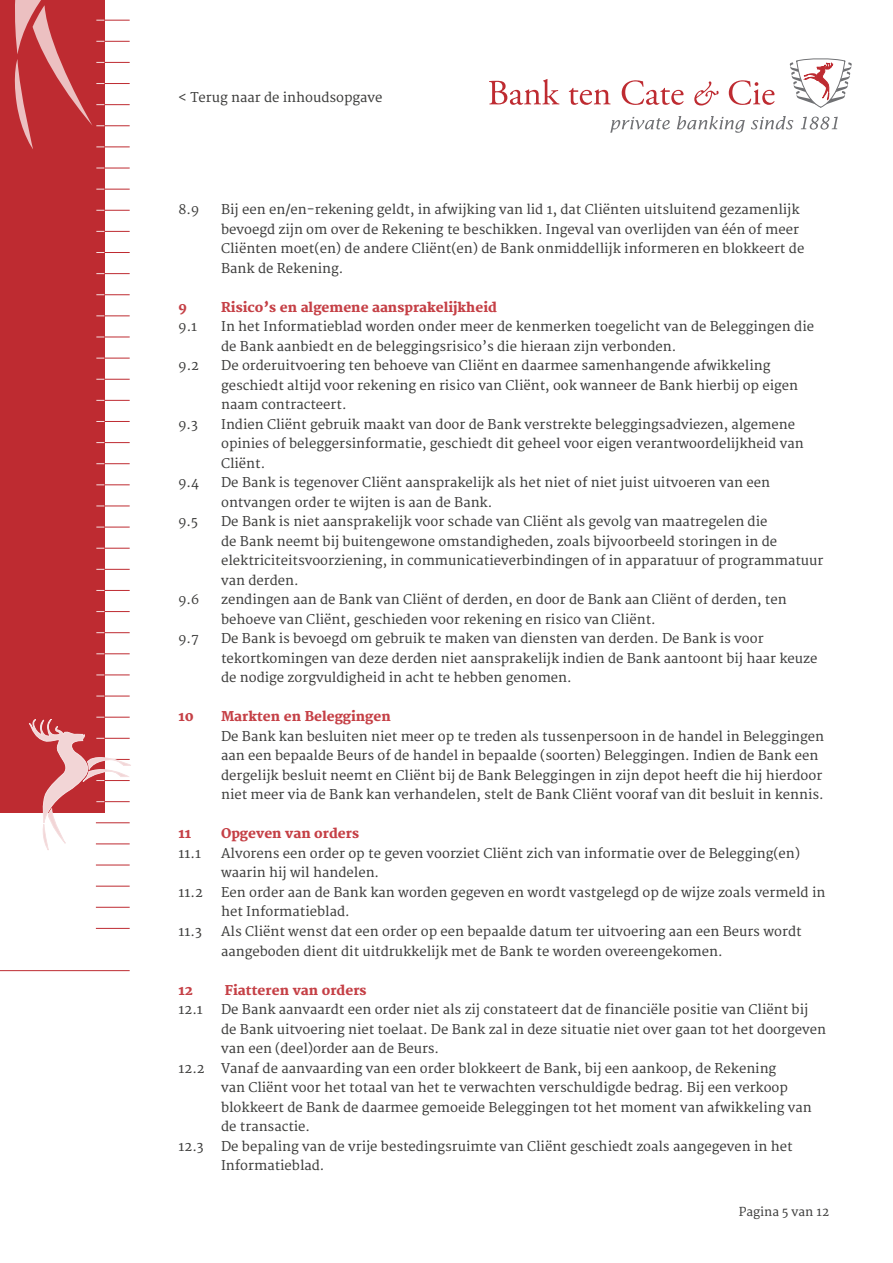
<style>
.page{position:relative;width:893px;height:1263px;background:#fff}
.page>*{position:absolute;margin:0;border:0;box-sizing:border-box;transform-origin:0 0}
.t1{font:13.2px/19.5px "Merriweather";color:#3c3c3b}
.t2{font:800 13.2px "Merriweather";color:#c54046}
.t3{font:12px "Merriweather";color:#3c3c3b}
</style>
<div class="page">
<svg style="left:610px;top:117px;width:60px;height:16px"></svg>
<svg style="left:677px;top:116px;width:68px;height:17px"></svg>
<svg style="left:751px;top:116px;width:42px;height:13px"></svg>
<svg style="left:801px;top:117px;width:37px;height:13px"></svg>
<svg style="left:489px;top:79px;width:70px;height:26px"></svg>
<svg style="left:569px;top:88px;width:42px;height:17px"></svg>
<svg style="left:622px;top:80px;width:61px;height:25px"></svg>
<svg style="left:694px;top:81px;width:25px;height:24px"></svg>
<svg style="left:729px;top:80px;width:45px;height:25px"></svg>
<svg style="left:790px;top:58px;width:62px;height:50px"></svg>
<div style="left:0;top:0;width:104px;height:812px;background:#be2b31"></div>
<hr style="left:96px;top:865px;width:34px;height:1px;background:#be2b31">
<hr style="left:96px;top:886px;width:34px;height:1px;background:#be2b31">
<hr style="left:96px;top:907px;width:34px;height:1px;background:#be2b31">
<hr style="left:96px;top:928px;width:34px;height:1px;background:#be2b31">
<hr style="left:0;top:970px;width:130px;height:1px;background:#be2b31">
<svg style="left:96px;top:168px;width:34px;height:1px"></svg>
<svg style="left:96px;top:189px;width:34px;height:1px"></svg>
<svg style="left:96px;top:210px;width:34px;height:1px"></svg>
<svg style="left:96px;top:231px;width:34px;height:1px"></svg>
<svg style="left:96px;top:252px;width:34px;height:1px"></svg>
<svg style="left:96px;top:273px;width:34px;height:1px"></svg>
<svg style="left:96px;top:294px;width:34px;height:1px"></svg>
<svg style="left:96px;top:316px;width:34px;height:1px"></svg>
<svg style="left:96px;top:337px;width:34px;height:1px"></svg>
<svg style="left:96px;top:358px;width:34px;height:1px"></svg>
<svg style="left:96px;top:379px;width:34px;height:1px"></svg>
<svg style="left:96px;top:400px;width:34px;height:1px"></svg>
<svg style="left:96px;top:421px;width:34px;height:1px"></svg>
<svg style="left:96px;top:442px;width:34px;height:1px"></svg>
<svg style="left:96px;top:463px;width:34px;height:1px"></svg>
<svg style="left:96px;top:485px;width:34px;height:1px"></svg>
<svg style="left:96px;top:506px;width:34px;height:1px"></svg>
<svg style="left:96px;top:527px;width:34px;height:1px"></svg>
<svg style="left:96px;top:548px;width:34px;height:1px"></svg>
<svg style="left:96px;top:569px;width:34px;height:1px"></svg>
<svg style="left:96px;top:590px;width:34px;height:1px"></svg>
<svg style="left:96px;top:611px;width:34px;height:1px"></svg>
<svg style="left:96px;top:632px;width:34px;height:1px"></svg>
<svg style="left:96px;top:653px;width:34px;height:1px"></svg>
<svg style="left:96px;top:675px;width:34px;height:1px"></svg>
<svg style="left:96px;top:696px;width:34px;height:1px"></svg>
<svg style="left:29px;top:717px;width:102px;height:133px"></svg>
<svg style="left:14px;top:0;width:116px;height:150px"></svg>
<p class="t1" style="left:179px;top:88px;width:205px">&lt; Terug naar de inhoudsopgave</p>
<p class="t1" style="left:179px;top:200px;width:22px">8.9</p>
<p class="t1" style="left:221px;top:200px;width:585px">Bij een en/en-rekening geldt, in afwijking van lid 1, dat Cliënten uitsluitend gezamenlijk bevoegd zijn om over de Rekening te beschikken. Ingeval van overlijden van één of meer Cliënten moet(en) de andere Cliënt(en) de Bank onmiddellijk informeren en blokkeert de Bank de Rekening.</p>
<p class="t2" style="left:179px;top:299px;width:10px">9</p>
<p class="t2" style="left:221px;top:299px;width:277px">Risico’s en algemene aansprakelijkheid</p>
<p class="t1" style="left:179px;top:317px;width:20px">9.1</p>
<p class="t1" style="left:221px;top:317px;width:594px">In het Informatieblad worden onder meer de kenmerken toegelicht van de Beleggingen die de Bank aanbiedt en de beleggingsrisico’s die hieraan zijn verbonden.</p>
<p class="t1" style="left:179px;top:356px;width:22px">9.2</p>
<p class="t1" style="left:221px;top:356px;width:578px">De orderuitvoering ten behoeve van Cliënt en daarmee samenhangende afwikkeling geschiedt altijd voor rekening en risico van Cliënt, ook wanneer de Bank hierbij op eigen naam contracteert.</p>
<p class="t1" style="left:179px;top:415px;width:21px">9.3</p>
<p class="t1" style="left:221px;top:415px;width:584px">Indien Cliënt gebruik maakt van door de Bank verstrekte beleggingsadviezen, algemene opinies of beleggersinformatie, geschiedt dit geheel voor eigen verantwoordelijkheid van<br>Cliënt.</p>
<p class="t1" style="left:179px;top:473px;width:22px">9.4</p>
<p class="t1" style="left:221px;top:473px;width:550px">De Bank is tegenover Cliënt aansprakelijk als het niet of niet juist uitvoeren van een ontvangen order te wijten is aan de Bank.</p>
<p class="t1" style="left:179px;top:512px;width:21px">9.5</p>
<p class="t1" style="left:221px;top:512px;width:604px">De Bank is niet aansprakelijk voor schade van Cliënt als gevolg van maatregelen die<br>de Bank neemt bij buitengewone omstandigheden, zoals bijvoorbeeld storingen in de elektriciteitsvoorziening, in communicatieverbindingen of in apparatuur of programmatuur van derden.</p>
<p class="t1" style="left:179px;top:590px;width:22px">9.6</p>
<p class="t1" style="left:221px;top:590px;width:567px">zendingen aan de Bank van Cliënt of derden, en door de Bank aan Cliënt of derden, ten behoeve van Cliënt, geschieden voor rekening en risico van Cliënt.</p>
<p class="t1" style="left:179px;top:629px;width:22px">9.7</p>
<p class="t1" style="left:221px;top:629px;width:598px">De Bank is bevoegd om gebruik te maken van diensten van derden. De Bank is voor tekortkomingen van deze derden niet aansprakelijk indien de Bank aantoont bij haar keuze de nodige zorgvuldigheid in acht te hebben genomen.</p>
<p class="t2" style="left:179px;top:709px;width:17px">10</p>
<p class="t2" style="left:221px;top:709px;width:171px">Markten en Beleggingen</p>
<p class="t1" style="left:221px;top:727px;width:604px">De Bank kan besluiten niet meer op te treden als tussenpersoon in de handel in Beleggingen aan een bepaalde Beurs of de handel in bepaalde (soorten) Beleggingen. Indien de Bank een dergelijk besluit neemt en Cliënt bij de Bank Beleggingen in zijn depot heeft die hij hierdoor niet meer via de Bank kan verhandelen, stelt de Bank Cliënt vooraf van dit besluit in kennis.</p>
<p class="t2" style="left:179px;top:826px;width:14px">11</p>
<p class="t2" style="left:221px;top:826px;width:140px">Opgeven van orders</p>
<p class="t1" style="left:179px;top:844px;width:24px">11.1</p>
<p class="t1" style="left:221px;top:844px;width:580px">Alvorens een order op te geven voorziet Cliënt zich van informatie over de Belegging(en) waarin hij wil handelen.</p>
<p class="t1" style="left:179px;top:883px;width:26px">11.2</p>
<p class="t1" style="left:221px;top:883px;width:606px">Een order aan de Bank kan worden gegeven en wordt vastgelegd op de wijze zoals vermeld in het Informatieblad.</p>
<p class="t1" style="left:179px;top:922px;width:25px">11.3</p>
<p class="t1" style="left:221px;top:922px;width:582px">Als Cliënt wenst dat een order op een bepaalde datum ter uitvoering aan een Beurs wordt aangeboden dient dit uitdrukkelijk met de Bank te worden overeengekomen.</p>
<p class="t2" style="left:179px;top:982px;width:16px">12</p>
<p class="t2" style="left:225px;top:982px;width:143px">Fiatteren van orders</p>
<p class="t1" style="left:179px;top:1000px;width:26px">12.1</p>
<p class="t1" style="left:221px;top:1000px;width:589px">De Bank aanvaardt een order niet als zij constateert dat de financiële positie van Cliënt bij</p>
<p class="t1" style="left:221px;top:1019px;width:606px">de Bank uitvoering niet toelaat. De Bank zal in deze situatie niet over gaan tot het doorgeven</p>
<p class="t1" style="left:221px;top:1039px;width:220px">van een (deel)order aan de Beurs.</p>
<p class="t1" style="left:179px;top:1059px;width:599px">12.2 Vanaf de aanvaarding van een order blokkeert de Bank, bij een aankoop, de Rekening</p>
<p class="t1" style="left:221px;top:1078px;width:568px">van Cliënt voor het totaal van het te verwachten verschuldigde bedrag. Bij een verkoop</p>
<p class="t1" style="left:221px;top:1098px;width:592px">blokkeert de Bank de daarmee gemoeide Beleggingen tot het moment van afwikkeling van</p>
<p class="t1" style="left:221px;top:1117px;width:91px">de transactie.</p>
<p class="t1" style="left:179px;top:1137px;width:27px">12.3</p>
<p class="t1" style="left:221px;top:1137px;width:573px">De bepaling van de vrije bestedingsruimte van Cliënt geschiedt zoals aangegeven in het<br>Informatieblad.</p>
<p class="t3" style="left:739px;top:1205px;width:92px">Pagina 5 van 12</p>
</div>
